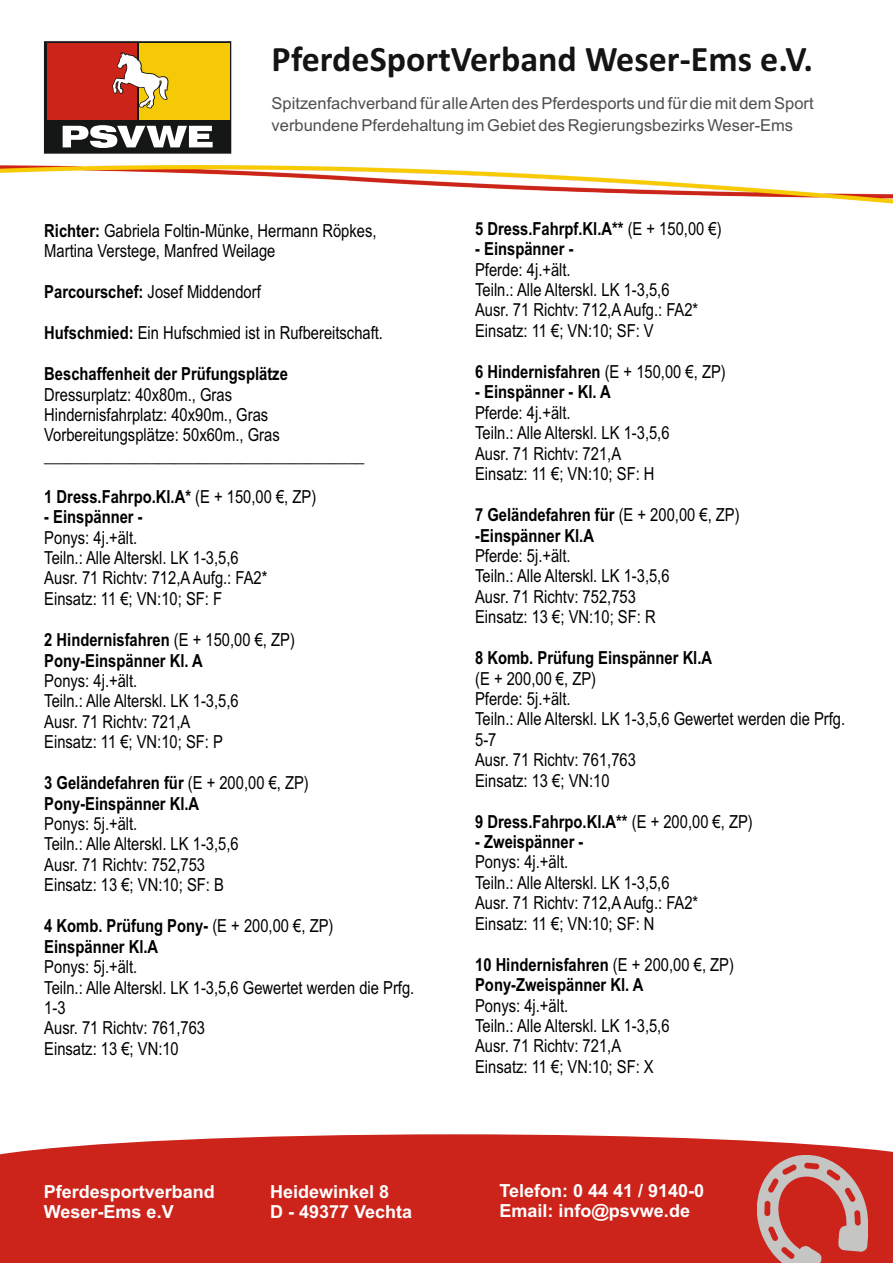
<style>
.page{position:relative;width:893px;height:1263px;background:#fff}
.page>*{position:absolute;margin:0;border:0;box-sizing:border-box;transform-origin:0 0}
.t1{font:700 36px "Calibri";color:#141415}
.t2{font:18px/20.4px "Arial Narrow";color:#000}
.t3{font:700 18px/20.5px "Arial Narrow";color:#000}
.t4{font:700 18px/20.1px "Arial";color:#fff}
.t5{font:16.5px/21.8px "Arial";color:#4e4e4d}
.s1{font-weight:700}
.s2{font-weight:400}
</style>
<div class="page">
<div style="left:0;top:1167px;width:893px;height:96px;background:#cc241b"></div>
<svg style="left:0;top:1134px;width:893px;height:66px;fill:#cc241b"></svg>
<svg style="left:44px;top:41px;width:187px;height:107px;background:#bb7837"></svg>
<img style="left:758px;top:1156px;width:110px;height:107px">
<img style="left:1px;top:148px;width:892px;height:56px">
<h1 class="t1" style="left:272px;top:44px;width:543px">PferdeSportVerband Weser-Ems e.V.</h1>
<p class="t5" style="left:272px;top:94px;width:544px">Spitzenfachverband für alle Arten des Pferdesports und für die mit dem Sport verbundene Pferdehaltung im Gebiet des Regierungsbezirks Weser-Ems</p>
<p class="t2" style="left:44px;top:222px;width:334px"><span class="s1">Richter:</span> Gabriela Foltin-Münke, Hermann Röpkes,<br>Martina Verstege, Manfred Weilage</p>
<p class="t2" style="left:44px;top:283px;width:218px"><span class="s1">Parcourschef:</span> Josef Middendorf</p>
<p class="t2" style="left:44px;top:324px;width:340px"><span class="s1">Hufschmied:</span> Ein Hufschmied ist in Rufbereitschaft.</p>
<p class="t3" style="left:44px;top:365px;width:245px">Beschaffenheit der Prüfungsplätze</p>
<p class="t2" style="left:44px;top:386px;width:322px">Dressurplatz: 40x80m., Gras<br>Hindernisfahrplatz: 40x90m., Gras Vorbereitungsplätze: 50x60m., Gras _______________________________________</p>
<p class="t3" style="left:44px;top:488px;width:273px">1 Dress.Fahrpo.Kl.A* <span class="s2">(E + 150,00 €, ZP)</span></p>
<p class="t3" style="left:44px;top:508px;width:100px">- Einspänner -</p>
<p class="t2" style="left:44px;top:529px;width:225px">Ponys: 4j.+ält.<br>Teiln.: Alle Alterskl. LK 1-3,5,6<br>Ausr. 71 Richtv: 712,A Aufg.: FA2*<br>Einsatz: 11 €; VN:10; SF: F</p>
<p class="t3" style="left:44px;top:631px;width:252px">2 Hindernisfahren <span class="s2">(E + 150,00 €, ZP)<br></span>Pony-Einspänner Kl. A</p>
<p class="t2" style="left:44px;top:672px;width:196px">Ponys: 4j.+ält.<br>Teiln.: Alle Alterskl. LK 1-3,5,6<br>Ausr. 71 Richtv: 721,A<br>Einsatz: 11 €; VN:10; SF: P</p>
<p class="t3" style="left:44px;top:774px;width:266px">3 Geländefahren für <span class="s2">(E + 200,00 €, ZP)<br></span>Pony-Einspänner Kl.A</p>
<p class="t2" style="left:44px;top:815px;width:196px">Ponys: 5j.+ält.<br>Teiln.: Alle Alterskl. LK 1-3,5,6<br>Ausr. 71 Richtv: 752,753<br>Einsatz: 13 €; VN:10; SF: B</p>
<p class="t3" style="left:44px;top:917px;width:291px">4 Komb. Prüfung Pony- <span class="s2">(E + 200,00 €, ZP)<br></span>Einspänner Kl.A</p>
<p class="t2" style="left:44px;top:958px;width:372px">Ponys: 5j.+ält.<br>Teiln.: Alle Alterskl. LK 1-3,5,6 Gewertet werden die Prfg.<br>1-3<br>Ausr. 71 Richtv: 761,763<br>Einsatz: 13 €; VN:10</p>
<p class="t3" style="left:475px;top:220px;width:248px">5 Dress.Fahrpf.Kl.A** <span class="s2">(E + 150,00 €)</span></p>
<p class="t3" style="left:475px;top:240px;width:100px">- Einspänner -</p>
<p class="t2" style="left:475px;top:261px;width:225px">Pferde: 4j.+ält.<br>Teiln.: Alle Alterskl. LK 1-3,5,6<br>Ausr. 71 Richtv: 712,A Aufg.: FA2*<br>Einsatz: 11 €; VN:10; SF: V</p>
<p class="t3" style="left:475px;top:363px;width:252px">6 Hindernisfahren <span class="s2">(E + 150,00 €, ZP)</span></p>
<p class="t3" style="left:475px;top:383px;width:137px">- Einspänner - Kl. A</p>
<p class="t2" style="left:475px;top:404px;width:196px">Pferde: 4j.+ält.<br>Teiln.: Alle Alterskl. LK 1-3,5,6<br>Ausr. 71 Richtv: 721,A<br>Einsatz: 11 €; VN:10; SF: H</p>
<p class="t3" style="left:475px;top:506px;width:266px">7 Geländefahren für <span class="s2">(E + 200,00 €, ZP) </span>-Einspänner Kl.A</p>
<p class="t2" style="left:475px;top:547px;width:196px">Pferde: 5j.+ält.<br>Teiln.: Alle Alterskl. LK 1-3,5,6<br>Ausr. 71 Richtv: 752,753<br>Einsatz: 13 €; VN:10; SF: R</p>
<p class="t3" style="left:475px;top:649px;width:239px">8 Komb. Prüfung Einspänner Kl.A</p>
<p class="t2" style="left:475px;top:670px;width:372px">(E + 200,00 €, ZP)<br>Pferde: 5j.+ält.<br>Teiln.: Alle Alterskl. LK 1-3,5,6 Gewertet werden die Prfg.<br>5-7<br>Ausr. 71 Richtv: 761,763<br>Einsatz: 13 €; VN:10</p>
<p class="t3" style="left:475px;top:812px;width:279px">9 Dress.Fahrpo.Kl.A** <span class="s2">(E + 200,00 €, ZP)</span></p>
<p class="t3" style="left:475px;top:833px;width:110px">- Zweispänner -</p>
<p class="t2" style="left:475px;top:853px;width:225px">Ponys: 4j.+ält.<br>Teiln.: Alle Alterskl. LK 1-3,5,6<br>Ausr. 71 Richtv: 712,A Aufg.: FA2*<br>Einsatz: 11 €; VN:10; SF: N</p>
<p class="t3" style="left:475px;top:956px;width:260px">10 Hindernisfahren <span class="s2">(E + 200,00 €, ZP)<br></span>Pony-Zweispänner Kl. A</p>
<p class="t2" style="left:475px;top:997px;width:196px">Ponys: 4j.+ält.<br>Teiln.: Alle Alterskl. LK 1-3,5,6<br>Ausr. 71 Richtv: 721,A<br>Einsatz: 11 €; VN:10; SF: X</p>
<p class="t4" style="left:44px;top:1183px;width:173px">Pferdesportverband<br>Weser-Ems e.V</p>
<p class="t4" style="left:270px;top:1183px;width:144px">Heidewinkel 8<br>D - 49377 Vechta</p>
<p class="t4" style="left:499px;top:1182px;width:206px">Telefon: 0 44 41 / 9140-0<br>Email: info@psvwe.de</p>
</div>
